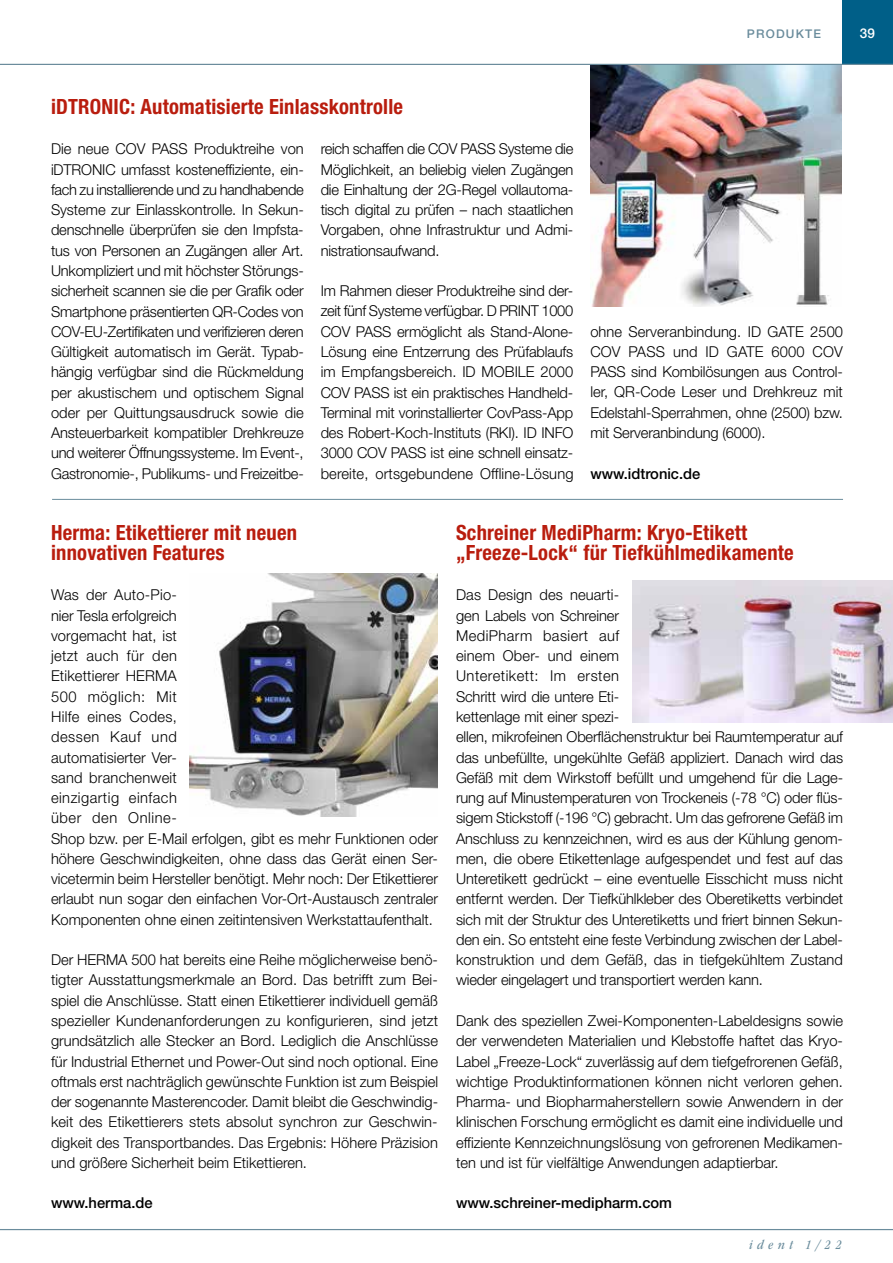
<style>
.page{position:relative;width:893px;height:1263px;background:#fff}
.page>*{position:absolute;margin:0;border:0;box-sizing:border-box;transform-origin:0 0}
.t1{font:700 condensed 21px/20.2px "Helvetica Neue LT Std";letter-spacing:.01em;color:#b91d0e}
.t2{font:300 15px/20.2px "Helvetica Neue LT Std";letter-spacing:-.005em;color:#000;text-align:justify}
.t3{font:500 15px "Helvetica Neue LT Std";color:#000}
.t4{font:italic condensed 13.5px "ITC Garamond Std";letter-spacing:.35em;color:#6a8c9c}
.t5{font:500 13.5px "Helvetica Neue LT Std";color:#fff}
.t6{font:500 12px "Helvetica Neue LT Std";letter-spacing:.1em;color:#6a8c9c}
</style>
<div class="page">
<img style="left:190px;top:573px;width:248px;height:243px">
<img style="left:632px;top:580px;width:261px;height:142px">
<hr style="left:52px;top:499px;width:791px;height:1px;background:#6a8c9c">
<img style="left:590px;top:65px;width:252px;height:242px">
<div style="left:842px;top:0;width:51px;height:64px;background:#005f88"></div>
<hr style="left:0;top:64px;width:893px;height:1px;background:#6a8c9c">
<hr style="left:0;top:1229px;width:893px;height:1px;background:#6a8c9c">
<p class="t6" style="left:747px;top:27px;width:76px">produkte</p>
<p class="t5" style="left:860px;top:25px;width:17px">39</p>
<h1 class="t1" style="left:51px;top:96px;width:353px">iDTRONIC: Automatisierte Einlasskontrolle</h1>
<p class="t2" style="left:51px;top:139px;width:254px">Die neue COV PASS Produktreihe von iDTRONIC umfasst kosteneffiziente, ein&shy;fach zu installierende und zu handhabende Systeme zur Einlasskontrolle. In Sekun&shy;denschnelle überprüfen sie den Impfsta&shy;tus von Personen an Zugängen aller Art.<br>Unkompliziert und mit höchster Störungs&shy;sicherheit scannen sie die per Grafik oder Smartphone präsentierten QR-Codes von COV-EU-Zertifikaten und verifizieren deren Gültigkeit automatisch im Gerät. Typab&shy;hängig verfügbar sind die Rückmeldung per akustischem und optischem Signal oder per Quittungsausdruck sowie die Ansteuerbarkeit kompatibler Drehkreuze und weiterer Öffnungssysteme. Im Event-, Gastronomie-, Publikums- und Freizeitbe-</p>
<p class="t2" style="left:321px;top:138px;width:254px">reich schaffen die COV PASS Systeme die Möglichkeit, an beliebig vielen Zugängen die Einhaltung der 2G-Regel vollautoma&shy;tisch digital zu prüfen – nach staatlichen Vorgaben, ohne Infrastruktur und Admi&shy;nistrationsaufwand.</p>
<p class="t2" style="left:321px;top:280px;width:254px">Im Rahmen dieser Produktreihe sind der&shy;zeit fünf Systeme verfügbar. D PRINT 1000<br>COV PASS ermöglicht als Stand-Alone-Lösung eine Entzerrung des Prüfablaufs im Empfangsbereich. ID MOBILE 2000<br>COV PASS ist ein praktisches Handheld-Terminal mit vorinstallierter CovPass-App des Robert-Koch-Instituts (RKI). ID INFO 3000 COV PASS ist eine schnell einsatz&shy;bereite, ortsgebundene Offline-Lösung</p>
<p class="t2" style="left:590px;top:321px;width:254px">ohne Serveranbindung. ID GATE 2500<br>COV PASS und ID GATE 6000 COV PASS sind Kombilösungen aus Control&shy;ler, QR-Code Leser und Drehkreuz mit Edelstahl-Sperrahmen, ohne (2500) bzw. mit Serveranbindung (6000).</p>
<p class="t3" style="left:590px;top:464px;width:112px">www.idtronic.de</p>
<h1 class="t1" style="left:51px;top:522px;width:248px">Herma: Etikettierer mit neuen innovativen Features</h1>
<p class="t2" style="left:51px;top:585px;width:388px;text-align:left">Was der Auto-Pio-<br>nier Tesla erfolgreich<br>vorgemacht hat, ist<br>jetzt auch für den<br>Etikettierer HERMA<br>500 möglich: Mit<br>Hilfe eines Codes,<br>dessen Kauf und<br>automatisierter Ver-<br>sand branchenweit<br>einzigartig einfach<br>über den Online-<br>Shop bzw. per E-Mail erfolgen, gibt es mehr Funktionen oder höhere Geschwindigkeiten, ohne dass das Gerät einen Ser&shy;vicetermin beim Hersteller benötigt. Mehr noch: Der Etikettierer erlaubt nun sogar den einfachen Vor-Ort-Austausch zentraler<br>Komponenten ohne einen zeitintensiven Werkstattaufenthalt.</p>
<p class="t2" style="left:51px;top:949px;width:389px">Der HERMA 500 hat bereits eine Reihe möglicherweise benö&shy;tigter Ausstattungsmerkmale an Bord. Das betrifft zum Bei&shy;spiel die Anschlüsse. Statt einen Etikettierer individuell gemäß spezieller Kundenanforderungen zu konfigurieren, sind jetzt grundsätzlich alle Stecker an Bord. Lediglich die Anschlüsse für Industrial Ethernet und Power-Out sind noch optional. Eine oftmals erst nachträglich gewünschte Funktion ist zum Beispiel der sogenannte Masterencoder. Damit bleibt die Geschwindig&shy;keit des Etikettierers stets absolut synchron zur Geschwin&shy;digkeit des Transportbandes. Das Ergebnis: Höhere Präzision und größere Sicherheit beim Etikettieren.</p>
<p class="t3" style="left:51px;top:1194px;width:103px">www.herma.de</p>
<h1 class="t1" style="left:456px;top:522px;width:339px">Schreiner MediPharm: Kryo-Etikett „Freeze-Lock“ für Tiefkühlmedikamente</h1>
<p class="t2" style="left:456px;top:585px;width:389px;text-align:left">Das Design des neuarti-<br>gen Labels von Schreiner<br>MediPharm basiert auf<br>einem Ober- und einem<br>Unteretikett: Im ersten<br>Schritt wird die untere Eti-<br>kettenlage mit einer spezi-<br>ellen, mikrofeinen Oberflächenstruktur bei Raumtemperatur auf das unbefüllte, ungekühlte Gefäß appliziert. Danach wird das Gefäß mit dem Wirkstoff befüllt und umgehend für die Lage&shy;rung auf Minustemperaturen von Trockeneis (-78 °C) oder flüs&shy;sigem Stickstoff (-196 °C) gebracht. Um das gefrorene Gefäß im Anschluss zu kennzeichnen, wird es aus der Kühlung genom&shy;men, die obere Etikettenlage aufgespendet und fest auf das Unteretikett gedrückt – eine eventuelle Eisschicht muss nicht entfernt werden. Der Tiefkühlkleber des Oberetiketts verbindet sich mit der Struktur des Unteretiketts und friert binnen Sekun&shy;den ein. So entsteht eine feste Verbindung zwischen der Label&shy;konstruktion und dem Gefäß, das in tiefgekühltem Zustand wieder eingelagert und transportiert werden kann.</p>
<p class="t2" style="left:456px;top:1010px;width:388px">Dank des speziellen Zwei-Komponenten-Labeldesigns sowie der verwendeten Materialien und Klebstoffe haftet das Kryo-Label „Freeze-Lock“ zuverlässig auf dem tiefgefrorenen Gefäß, wichtige Produktinformationen können nicht verloren gehen.<br>Pharma- und Biopharmaherstellern sowie Anwendern in der klinischen Forschung ermöglicht es damit eine individuelle und effiziente Kennzeichnungslösung von gefrorenen Medikamen&shy;ten und ist für vielfältige Anwendungen adaptierbar.</p>
<p class="t3" style="left:456px;top:1194px;width:217px">www.schreiner-medipharm.com</p>
<p class="t4" style="left:749px;top:1237px;width:94px">ident 1/22</p>
</div>
